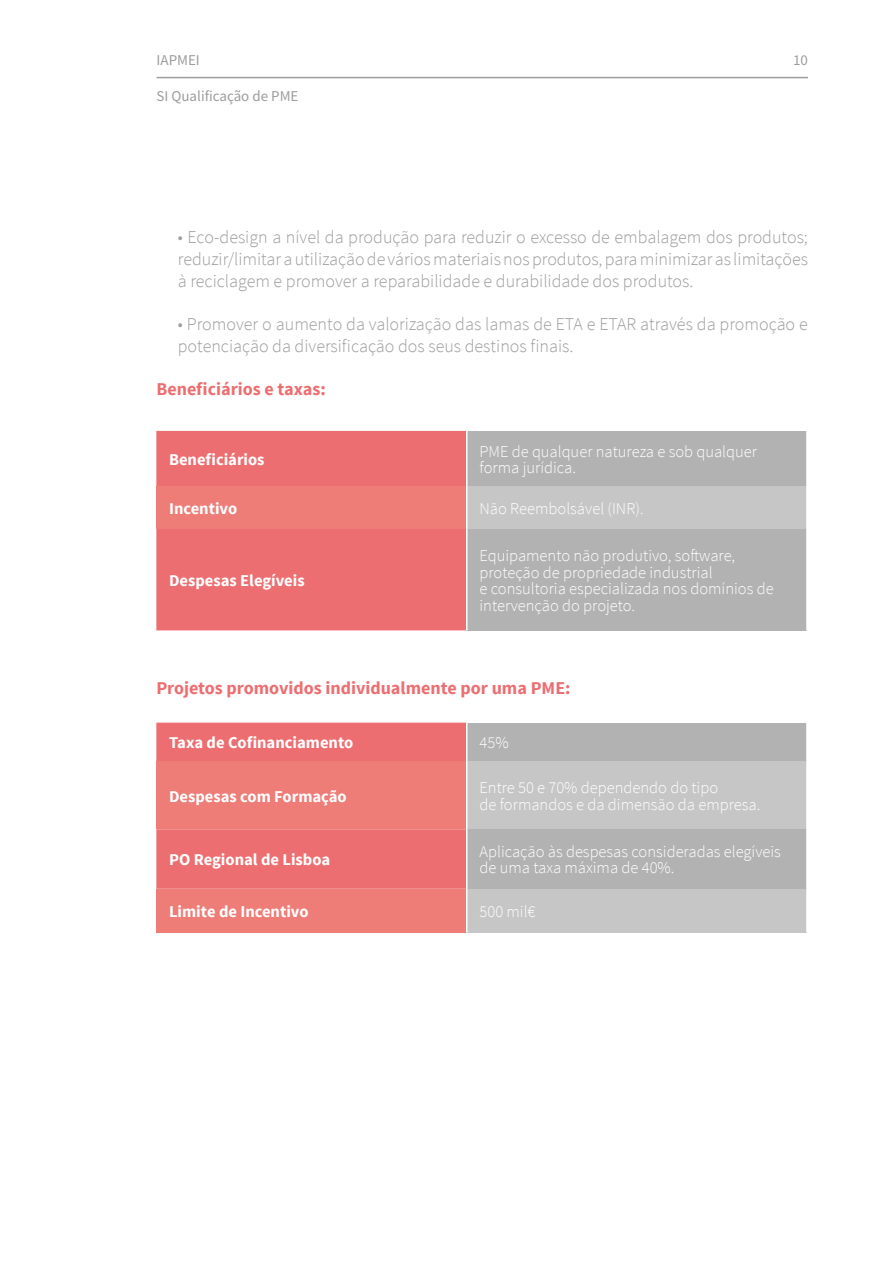
<style>
.page{position:relative;width:893px;height:1263px;background:#fff}
.page>*{position:absolute;margin:0;border:0;box-sizing:border-box;transform-origin:0 0}
.t1{font:300 18px/21.8px "Source Sans Pro";color:#9d9d9c;text-align:justify}
.t2{font:700 18px "Source Sans Pro";color:#ed6e71}
.t3{font:300 16.5px/16.5px "Source Sans Pro";color:#fff}
.t4{font:700 16.5px "Source Sans Pro";color:#fff}
.t5{font:15px "Source Sans Pro";color:#9d9d9c}
</style>
<div class="page">
<hr style="left:157px;top:77px;width:651px;height:1px;background:#9d9d9c">
<div style="left:156px;top:431px;width:310px;height:199px;background:#ed6e71"></div>
<div style="left:467px;top:431px;width:340px;height:55px;background:#b3b2b2"></div>
<div style="left:156px;top:486px;width:311px;height:43px;background:#ee7c77"></div>
<div style="left:467px;top:486px;width:340px;height:43px;background:#c6c6c6"></div>
<div style="left:467px;top:529px;width:340px;height:101px;background:#b3b2b2"></div>
<hr style="left:806px;top:431px;width:2px;height:55px;background:#fff">
<hr style="left:806px;top:486px;width:2px;height:43px;background:#fff">
<hr style="left:806px;top:529px;width:2px;height:101px;background:#fff">
<hr style="left:466px;top:486px;width:1px;height:43px;background:#fff">
<div style="left:156px;top:723px;width:310px;height:166px;background:#ed6e71"></div>
<div style="left:467px;top:723px;width:340px;height:38px;background:#b3b2b2"></div>
<div style="left:156px;top:761px;width:311px;height:68px;background:#ee7c77"></div>
<div style="left:467px;top:761px;width:340px;height:68px;background:#c6c6c6"></div>
<div style="left:467px;top:829px;width:340px;height:60px;background:#b3b2b2"></div>
<div style="left:156px;top:889px;width:311px;height:43px;background:#ee7c77"></div>
<div style="left:467px;top:889px;width:340px;height:43px;background:#c6c6c6"></div>
<hr style="left:806px;top:723px;width:2px;height:38px;background:#fff">
<hr style="left:806px;top:761px;width:2px;height:68px;background:#fff">
<hr style="left:806px;top:829px;width:2px;height:60px;background:#fff">
<hr style="left:806px;top:889px;width:2px;height:43px;background:#fff">
<hr style="left:466px;top:761px;width:1px;height:68px;background:#fff">
<hr style="left:466px;top:889px;width:1px;height:43px;background:#fff">
<p class="t5" style="left:157px;top:51px;width:45px">IAPMEI</p>
<p class="t5" style="left:793px;top:51px;width:16px">10</p>
<p class="t5" style="left:157px;top:87px;width:143px">SI Qualificação de PME</p>
<p class="t1" style="left:178px;top:226px;width:632px">• Eco-design a nível da produção para reduzir o excesso de embalagem dos produtos; reduzir/limitar a utilização de vários materiais nos produtos, para minimizar as limitações à reciclagem e promover a reparabilidade e durabilidade dos produtos.</p>
<p class="t1" style="left:178px;top:313px;width:632px">• Promover o aumento da valorização das lamas de ETA e ETAR através da promoção e potenciação da diversificação dos seus destinos finais.</p>
<p class="t2" style="left:157px;top:378px;width:171px">Beneficiários e taxas:</p>
<p class="t4" style="left:169px;top:449px;width:97px">Beneficiários</p>
<p class="t3" style="left:480px;top:443px;width:279px">PME de qualquer natureza e sob qualquer forma jurídica.</p>
<p class="t4" style="left:169px;top:498px;width:70px">Incentivo</p>
<p class="t3" style="left:480px;top:500px;width:166px">Não Reembolsável (INR).</p>
<p class="t4" style="left:169px;top:570px;width:137px">Despesas Elegíveis</p>
<p class="t3" style="left:480px;top:547px;width:296px">Equipamento não produtivo, software, proteção de propriedade industrial<br>e consultoria especializada nos domínios de intervenção do projeto.</p>
<p class="t2" style="left:156px;top:677px;width:416px">Projetos promovidos individualmente por uma PME:</p>
<p class="t4" style="left:169px;top:732px;width:186px">Taxa de Cofinanciamento</p>
<p class="t3" style="left:480px;top:735px;width:31px">45%</p>
<p class="t4" style="left:169px;top:785px;width:179px">Despesas com Formação</p>
<p class="t3" style="left:480px;top:780px;width:282px">Entre 50 e 70% dependendo do tipo<br>de formandos e da dimensão da empresa.</p>
<p class="t4" style="left:169px;top:849px;width:163px">PO Regional de Lisboa</p>
<p class="t3" style="left:480px;top:843px;width:303px">Aplicação às despesas consideradas elegíveis de uma taxa máxima de 40%.</p>
<p class="t4" style="left:169px;top:901px;width:141px">Limite de Incentivo</p>
<p class="t3" style="left:480px;top:903px;width:57px">500 mil€</p>
</div>
